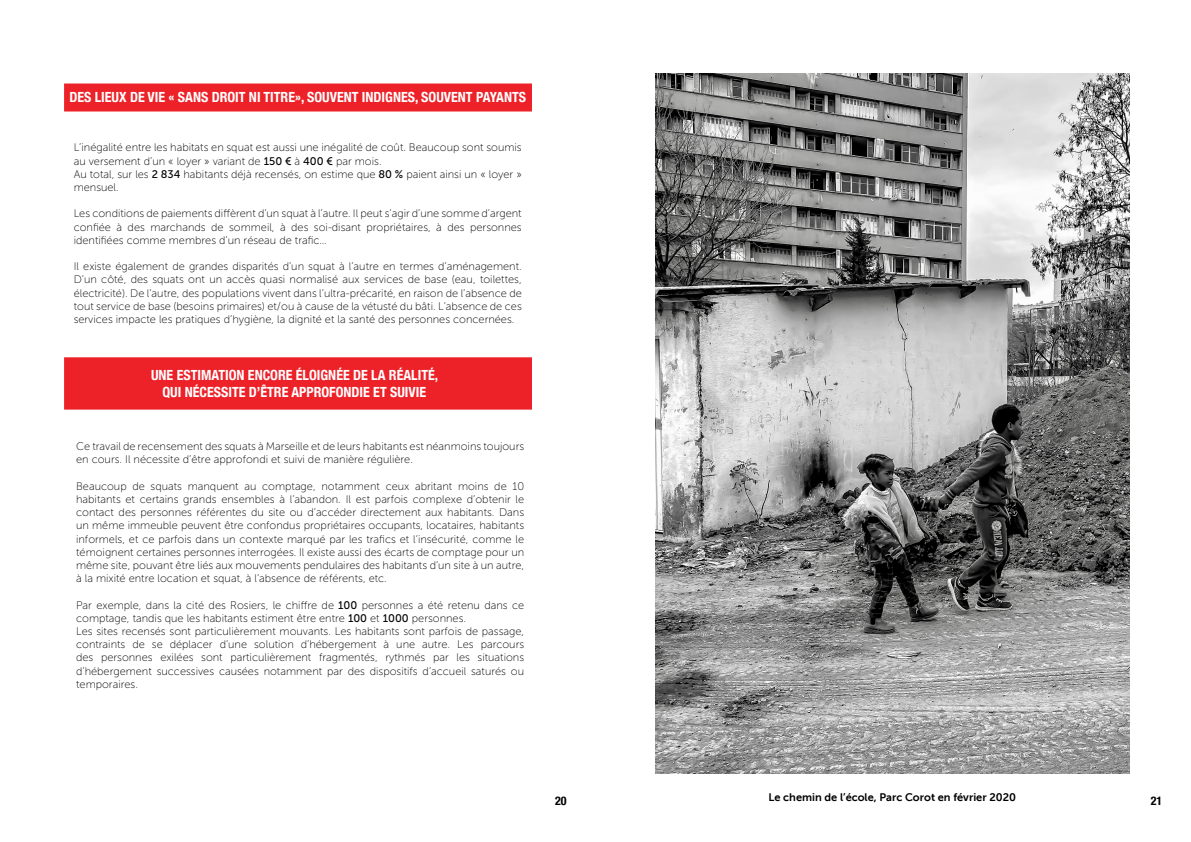
<style>
.page{position:relative;width:1191px;height:842px;background:#fff}
.page>*{position:absolute;margin:0;border:0;box-sizing:border-box;transform-origin:0 0}
.t1{font:700 condensed 14px/16.8px "Helvetica Neue";color:#fff;text-align:center}
.t2{font:700 condensed 12px "Helvetica Neue";color:#000}
.t3{font:11px/13.2px "Museo Sans 100";color:#000}
.t4{font:11px "Museo Sans 700";color:#000}
.s1{font-family:"Museo Sans 500"}
</style>
<div class="page">
<div style="left:64px;top:364px;width:468px;height:39px;background:#ed2128"></div>
<div style="left:64px;top:84px;width:468px;height:27px;background:#ed2128"></div>
<img style="left:655px;top:74px;width:474px;height:700px">
<p class="t1" style="left:69px;top:88px;width:458px">DES LIEUX DE VIE « SANS DROIT NI TITRE», SOUVENT INDIGNES, SOUVENT PAYANTS</p>
<p class="t3" style="left:74px;top:141px;width:449px">L’inégalité entre les habitats en squat est aussi une inégalité de coût. Beaucoup sont soumis au versement d’un « loyer » variant de <span class="s1">150 €</span> à <span class="s1">400 €</span> par mois.<br>Au total, sur les <span class="s1">2 834</span> habitants déjà recensés, on estime que <span class="s1">80 %</span> paient ainsi un « loyer » mensuel.</p>
<p class="t3" style="left:74px;top:207px;width:449px;text-align:justify">Les conditions de paiements diffèrent d’un squat à l’autre. Il peut s’agir d’une somme d’argent confiée à des marchands de sommeil, à des soi-disant propriétaires, à des personnes identifiées comme membres d’un réseau de trafic…</p>
<p class="t3" style="left:74px;top:260px;width:449px;text-align:justify">Il existe également de grandes disparités d’un squat à l’autre en termes d’aménagement.<br>D’un côté, des squats ont un accès quasi normalisé aux services de base (eau, toilettes, électricité). De l’autre, des populations vivent dans l’ultra-précarité, en raison de l’absence de tout service de base (besoins primaires) et/ou à cause de la vétusté du bâti. L’absence de ces services impacte les pratiques d’hygiène, la dignité et la santé des personnes concernées.</p>
<p class="t1" style="left:151px;top:365px;width:289px">UNE ESTIMATION ENCORE ÉLOIGNÉE DE LA RÉALITÉ,<br>QUI NÉCESSITE D’ÊTRE APPROFONDIE ET SUIVIE</p>
<p class="t3" style="left:76px;top:440px;width:449px">Ce travail de recensement des squats à Marseille et de leurs habitants est néanmoins toujours en cours. Il nécessite d’être approfondi et suivi de manière régulière.</p>
<p class="t3" style="left:76px;top:479px;width:449px;text-align:justify">Beaucoup de squats manquent au comptage, notamment ceux abritant moins de 10 habitants et certains grands ensembles à l’abandon. Il est parfois complexe d’obtenir le contact des personnes référentes du site ou d’accéder directement aux habitants. Dans un même immeuble peuvent être confondus propriétaires occupants, locataires, habitants informels, et ce parfois dans un contexte marqué par les trafics et l’insécurité, comme le témoignent certaines personnes interrogées. Il existe aussi des écarts de comptage pour un même site, pouvant être liés aux mouvements pendulaires des habitants d’un site à un autre, à la mixité entre location et squat, à l’absence de référents, etc.</p>
<p class="t3" style="left:76px;top:598px;width:449px">Par exemple, dans la cité des Rosiers, le chiffre de <span class="s1">100</span> personnes a été retenu dans ce comptage, tandis que les habitants estiment être entre <span class="s1">100</span> et <span class="s1">1000</span> personnes.<br>Les sites recensés sont particulièrement mouvants. Les habitants sont parfois de passage, contraints de se déplacer d’une solution d’hébergement à une autre. Les parcours des personnes exilées sont particulièrement fragmentés, rythmés par les situations d’hébergement successives causées notamment par des dispositifs d’accueil saturés ou temporaires.</p>
<p class="t2" style="left:555px;top:791px;width:13px">20</p>
<p class="t4" style="left:768px;top:791px;width:249px">Le chemin de l’école, Parc Corot en février 2020</p>
<p class="t2" style="left:1150px;top:791px;width:13px">21</p>
</div>
